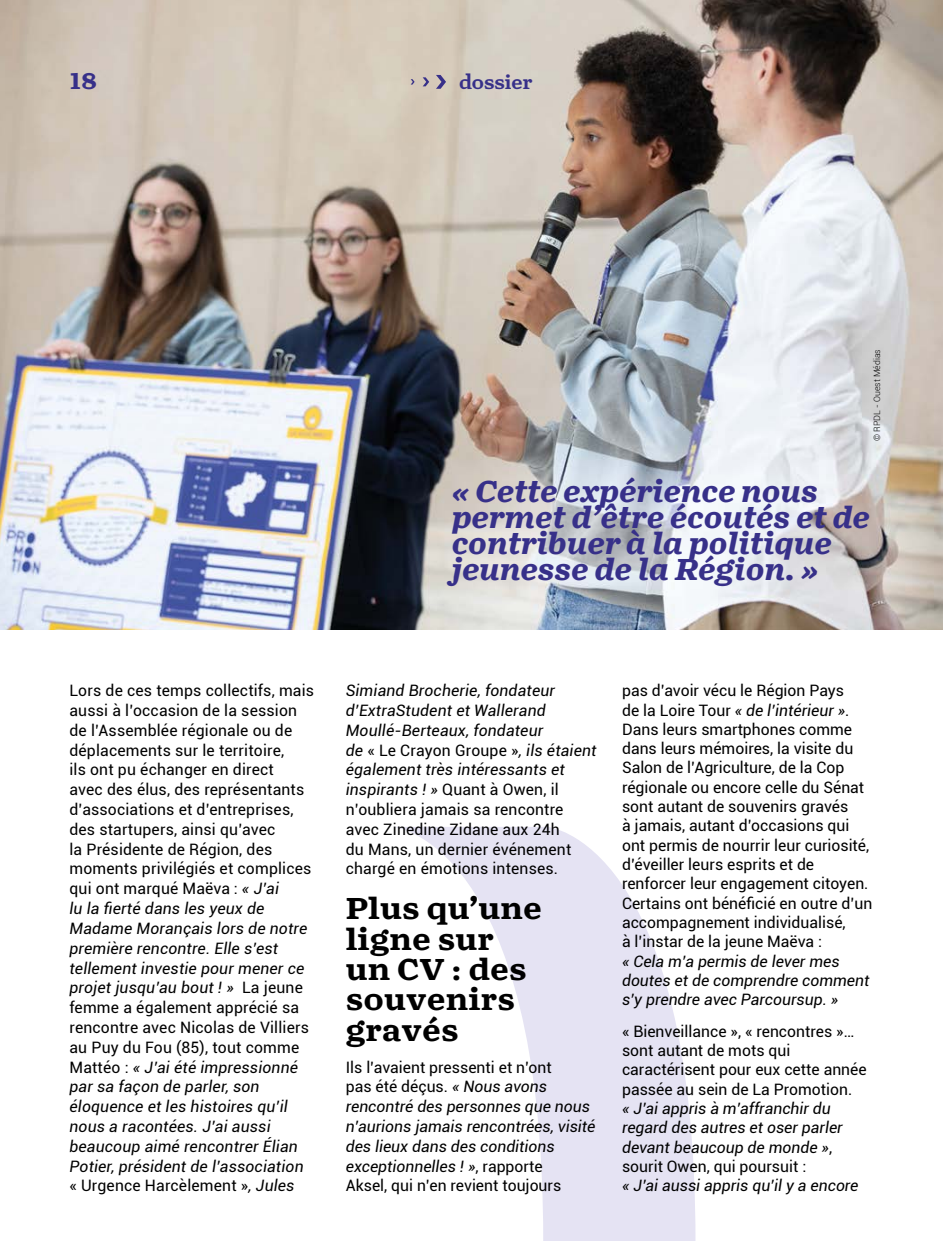
<style>
.page{position:relative;width:943px;height:1241px;background:#fff}
.page>*{position:absolute;margin:0;border:0;box-sizing:border-box;transform-origin:0 0}
.t1{font:italic 700 28px/26.2px "Turnip RE";letter-spacing:-.015em;color:#373089}
.t2{font:700 28px/30.3px "Turnip RE";letter-spacing:.005em;color:#000}
.t3{font:500 21px "Turnip";color:#373089}
.t4{font:700 21px "Turnip RE";color:#373089}
.t5{font:15.75px/19.8px "Roboto";color:#000}
.t6{font:italic 15.75px/19.8px "Roboto";color:#000}
.t7{font:300 8.75px "Roboto";color:#000}
.s1{font-style:italic}
.s2{font-style:normal}
</style>
<div class="page">
<img style="left:0;top:0;width:943px;height:629px">
<svg style="left:396px;top:827px;width:299px;height:413px;fill:#e5e3f3"></svg>
<svg style="left:436px;top:75px;width:10px;height:14px"></svg>
<svg style="left:422px;top:77px;width:7px;height:9px"></svg>
<svg style="left:410px;top:79px;width:4px;height:6px"></svg>
<h2 class="t4" style="left:69px;top:66px;width:29px">18</h2>
<h2 class="t3" style="left:459px;top:68px;width:75px">dossier</h2>
<p class="t7" style="left:871px;top:441px;width:93px;rotate:-90deg">© RPDL - Ouest Médias</p>
<h1 class="t1" style="left:452px;top:478px;width:420px">« Cette expérience nous permet d’être écoutés et de contribuer à la politique jeunesse de la Région. »</h1>
<p class="t5" style="left:69px;top:680px;width:246px">Lors de ces temps collectifs, mais aussi à l’occasion de la session de l’Assemblée régionale ou de déplacements sur le territoire,<br>ils ont pu échanger en direct<br>avec des élus, des représentants d’associations et d’entreprises, des startupers, ainsi qu’avec<br>la Présidente de Région, des moments privilégiés et complices qui ont marqué Maëva : <span class="s1">« J’ai<br>lu la fierté dans les yeux de<br>Madame Morançais lors de notre première rencontre. Elle s’est tellement investie pour mener ce projet jusqu’au bout ! »</span> La jeune femme a également apprécié sa rencontre avec Nicolas de Villiers au Puy du Fou (85), tout comme<br>Mattéo : <span class="s1">« J’ai été impressionné par sa façon de parler, son éloquence et les histoires qu’il nous a racontées. J’ai aussi beaucoup aimé rencontrer Élian<br>Potier, président de l’association </span>« Urgence Harcèlement »<span class="s1">, Jules</span></p>
<p class="t5" style="left:346px;top:680px;width:252px"><span class="s1">Simiand Brocherie, fondateur d’ExtraStudent et Wallerand<br>Moullé-Berteaux, fondateur<br>de</span> « Le Crayon Groupe »<span class="s1">, ils étaient également très intéressants et inspirants ! »</span> Quant à Owen, il n’oubliera jamais sa rencontre avec Zinedine Zidane aux 24h<br>du Mans, un dernier événement chargé en émotions intenses.</p>
<h1 class="t2" style="left:346px;top:894px;width:198px">Plus qu’une ligne sur un CV : des souvenirs gravés</h1>
<p class="t6" style="left:346px;top:1056px;width:251px"><span class="s2">Ils l’avaient pressenti et n’ont<br>pas été déçus.</span> « Nous avons rencontré des personnes que nous n’aurions jamais rencontrées, visité des lieux dans des conditions exceptionnelles ! »<span class="s2">, rapporte<br>Aksel, qui n’en revient toujours</span></p>
<p class="t5" style="left:622px;top:680px;width:252px;line-height:19.2px">pas d’avoir vécu le Région Pays<br>de la Loire Tour <span class="s1">« de l’intérieur »</span>.<br>Dans leurs smartphones comme dans leurs mémoires, la visite du Salon de l’Agriculture, de la Cop régionale ou encore celle du Sénat sont autant de souvenirs gravés<br>à jamais, autant d’occasions qui ont permis de nourrir leur curiosité, d’éveiller leurs esprits et de renforcer leur engagement citoyen.<br>Certains ont bénéficié en outre d’un accompagnement individualisé,<br>à l’instar de la jeune Maëva :</p>
<p class="t6" style="left:622px;top:950px;width:249px;line-height:19.2px">« Cela m’a permis de lever mes doutes et de comprendre comment s’y prendre avec Parcoursup. »</p>
<p class="t5" style="left:622px;top:1020px;width:246px;line-height:19.2px">« Bienveillance », « rencontres »… sont autant de mots qui caractérisent pour eux cette année passée au sein de La Promotion.</p>
<p class="t6" style="left:622px;top:1098px;width:222px;line-height:19.2px">« J’ai appris à m’affranchir du regard des autres et oser parler devant beaucoup de monde »<span class="s2">, sourit Owen, qui poursuit :</span></p>
<p class="t6" style="left:622px;top:1174px;width:238px">« J’ai aussi appris qu’il y a encore</p>
</div>
